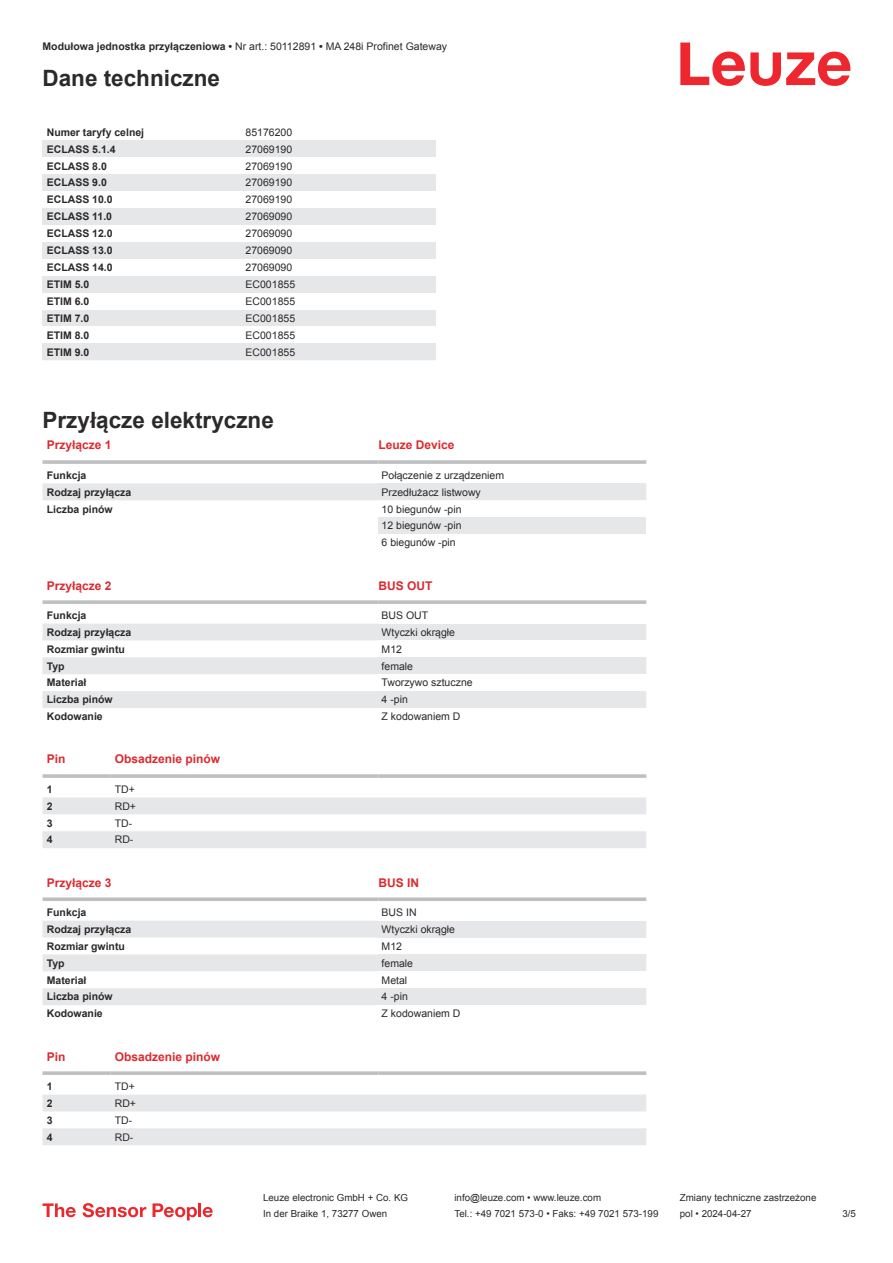
<style>
.page{position:relative;width:893px;height:1263px;background:#fff}
.page>*{position:absolute;margin:0;border:0;box-sizing:border-box;transform-origin:0 0}
.t1{font:700 22.5px "Arial";color:#2b292a}
.t2{font:700 12px "Arial";color:#db2a30}
.t3{font:10.5px/17px "Arial";color:#2b292a;text-align:justify}
.t4{font:700 10.5px "Arial";color:#2b292a}
.t5{font:9.75px "Arial";color:#2b292a}
.s1{font-weight:700}
</style>
<div class="page">
<svg style="left:680px;top:43px;width:170px;height:43px"></svg>
<div style="left:43px;top:140px;width:199px;height:17px;background:#e6e7e9"></div>
<div style="left:242px;top:140px;width:194px;height:17px;background:#e6e7e9"></div>
<div style="left:43px;top:174px;width:199px;height:17px;background:#e6e7e9"></div>
<div style="left:242px;top:174px;width:194px;height:17px;background:#e6e7e9"></div>
<div style="left:43px;top:208px;width:199px;height:17px;background:#e6e7e9"></div>
<div style="left:242px;top:208px;width:194px;height:17px;background:#e6e7e9"></div>
<div style="left:43px;top:242px;width:199px;height:17px;background:#e6e7e9"></div>
<div style="left:242px;top:242px;width:194px;height:17px;background:#e6e7e9"></div>
<div style="left:43px;top:276px;width:199px;height:17px;background:#e6e7e9"></div>
<div style="left:242px;top:276px;width:194px;height:17px;background:#e6e7e9"></div>
<div style="left:43px;top:310px;width:199px;height:16px;background:#e6e7e9"></div>
<div style="left:242px;top:310px;width:194px;height:16px;background:#e6e7e9"></div>
<div style="left:43px;top:343px;width:199px;height:17px;background:#e6e7e9"></div>
<div style="left:242px;top:343px;width:194px;height:17px;background:#e6e7e9"></div>
<svg style="left:43px;top:460px;width:335px;height:4px"></svg>
<hr style="left:378px;top:460px;width:268px;height:4px;background:#c7c8ca">
<div style="left:43px;top:483px;width:603px;height:17px;background:#e6e7e9"></div>
<div style="left:378px;top:517px;width:268px;height:17px;background:#e6e7e9"></div>
<svg style="left:43px;top:623px;width:335px;height:85px;fill:#e6e7e9"></svg>
<svg style="left:43px;top:600px;width:335px;height:4px"></svg>
<svg style="left:378px;top:600px;width:268px;height:4px"></svg>
<div style="left:378px;top:623px;width:268px;height:17px;background:#e6e7e9"></div>
<div style="left:378px;top:657px;width:268px;height:17px;background:#e6e7e9"></div>
<div style="left:378px;top:691px;width:268px;height:17px;background:#e6e7e9"></div>
<svg style="left:43px;top:797px;width:603px;height:51px"></svg>
<hr style="left:43px;top:774px;width:68px;height:4px;background:#c6c7c9">
<svg style="left:111px;top:774px;width:267px;height:4px"></svg>
<hr style="left:378px;top:774px;width:268px;height:4px;background:#c6c7c9">
<svg style="left:43px;top:921px;width:335px;height:84px;fill:#e6e7e9"></svg>
<svg style="left:43px;top:897px;width:335px;height:4px"></svg>
<svg style="left:378px;top:897px;width:268px;height:4px"></svg>
<div style="left:378px;top:921px;width:268px;height:16px;background:#e6e7e9"></div>
<div style="left:378px;top:954px;width:268px;height:17px;background:#e6e7e9"></div>
<div style="left:378px;top:988px;width:268px;height:17px;background:#e6e7e9"></div>
<svg style="left:43px;top:1094px;width:603px;height:51px"></svg>
<svg style="left:43px;top:1071px;width:68px;height:4px"></svg>
<svg style="left:111px;top:1071px;width:267px;height:4px"></svg>
<svg style="left:378px;top:1071px;width:268px;height:4px"></svg>
<svg style="left:43px;top:1203px;width:33px;height:14px"></svg>
<svg style="left:83px;top:1203px;width:63px;height:14px"></svg>
<svg style="left:153px;top:1203px;width:44px;height:17px"></svg>
<hr style="left:198px;top:1203px;width:3px;height:14px;background:#ed272d">
<svg style="left:203px;top:1207px;width:10px;height:10px"></svg>
<p class="t3" style="left:43px;top:39px;width:406px"><span class="s1">Modułowa jednostka przyłączeniowa •</span> Nr art.: 50112891 <span class="s1">•</span> MA 248i Profinet Gateway</p>
<h1 class="t1" style="left:43px;top:70px;width:179px">Dane techniczne</h1>
<p class="t4" style="left:47px;top:125px;width:99px">Numer taryfy celnej</p>
<p class="t3" style="left:246px;top:124px;width:48px">85176200</p>
<p class="t4" style="left:47px;top:142px;width:70px">ECLASS 5.1.4</p>
<p class="t3" style="left:246px;top:140px;width:48px">27069190</p>
<p class="t4" style="left:47px;top:158px;width:62px">ECLASS 8.0</p>
<p class="t3" style="left:246px;top:157px;width:48px">27069190</p>
<p class="t4" style="left:47px;top:175px;width:62px">ECLASS 9.0</p>
<p class="t3" style="left:246px;top:174px;width:48px">27069190</p>
<p class="t4" style="left:47px;top:192px;width:67px">ECLASS 10.0</p>
<p class="t3" style="left:246px;top:191px;width:48px">27069190</p>
<p class="t4" style="left:47px;top:209px;width:67px">ECLASS 11.0</p>
<p class="t3" style="left:246px;top:208px;width:48px">27069090</p>
<p class="t4" style="left:47px;top:226px;width:67px">ECLASS 12.0</p>
<p class="t3" style="left:246px;top:225px;width:48px">27069090</p>
<p class="t4" style="left:47px;top:243px;width:67px">ECLASS 13.0</p>
<p class="t3" style="left:246px;top:242px;width:48px">27069090</p>
<p class="t4" style="left:47px;top:260px;width:67px">ECLASS 14.0</p>
<p class="t3" style="left:246px;top:259px;width:48px">27069090</p>
<p class="t4" style="left:47px;top:277px;width:44px">ETIM 5.0</p>
<p class="t3" style="left:246px;top:276px;width:51px">EC001855</p>
<p class="t4" style="left:47px;top:294px;width:44px">ETIM 6.0</p>
<p class="t3" style="left:246px;top:293px;width:51px">EC001855</p>
<p class="t4" style="left:47px;top:311px;width:44px">ETIM 7.0</p>
<p class="t3" style="left:246px;top:309px;width:51px">EC001855</p>
<p class="t4" style="left:47px;top:328px;width:44px">ETIM 8.0</p>
<p class="t3" style="left:246px;top:326px;width:51px">EC001855</p>
<p class="t4" style="left:47px;top:344px;width:44px">ETIM 9.0</p>
<p class="t3" style="left:246px;top:343px;width:51px">EC001855</p>
<h1 class="t1" style="left:43px;top:404px;width:233px">Przyłącze elektryczne</h1>
<p class="t2" style="left:47px;top:437px;width:66px">Przyłącze 1</p>
<p class="t2" style="left:378px;top:441px;width:78px">Leuze Device</p>
<p class="t4" style="left:47px;top:468px;width:41px">Funkcja</p>
<p class="t3" style="left:382px;top:466px;width:124px">Połączenie z urządzeniem</p>
<p class="t4" style="left:47px;top:485px;width:86px">Rodzaj przyłącza</p>
<p class="t3" style="left:382px;top:483px;width:101px">Przedłużacz listwowy</p>
<p class="t4" style="left:47px;top:501px;width:67px">Liczba pinów</p>
<p class="t3" style="left:382px;top:500px;width:81px">10 biegunów -pin 12 biegunów -pin 6 biegunów -pin</p>
<p class="t2" style="left:47px;top:577px;width:66px">Przyłącze 2</p>
<p class="t2" style="left:378px;top:577px;width:55px">BUS OUT</p>
<p class="t4" style="left:47px;top:608px;width:41px">Funkcja</p>
<p class="t3" style="left:382px;top:607px;width:48px">BUS OUT</p>
<p class="t4" style="left:47px;top:625px;width:86px">Rodzaj przyłącza</p>
<p class="t3" style="left:382px;top:623px;width:75px">Wtyczki okrągłe</p>
<p class="t4" style="left:47px;top:641px;width:80px">Rozmiar gwintu</p>
<p class="t3" style="left:382px;top:641px;width:22px">M12</p>
<p class="t4" style="left:47px;top:658px;width:19px">Typ</p>
<p class="t3" style="left:382px;top:657px;width:33px">female</p>
<p class="t4" style="left:47px;top:675px;width:41px">Materiał</p>
<p class="t3" style="left:382px;top:674px;width:93px">Tworzywo sztuczne</p>
<p class="t4" style="left:47px;top:692px;width:67px">Liczba pinów</p>
<p class="t3" style="left:382px;top:692px;width:28px">4 -pin</p>
<p class="t4" style="left:47px;top:709px;width:58px">Kodowanie</p>
<p class="t3" style="left:382px;top:708px;width:80px">Z kodowaniem D</p>
<p class="t2" style="left:47px;top:755px;width:20px">Pin</p>
<p class="t2" style="left:115px;top:751px;width:107px">Obsadzenie pinów</p>
<p class="t4" style="left:47px;top:782px;width:7px">1</p>
<p class="t3" style="left:115px;top:780px;width:22px">TD+</p>
<p class="t4" style="left:47px;top:798px;width:7px">2</p>
<p class="t3" style="left:115px;top:797px;width:23px">RD+</p>
<p class="t4" style="left:47px;top:815px;width:7px">3</p>
<p class="t3" style="left:115px;top:815px;width:19px">TD-</p>
<p class="t4" style="left:47px;top:832px;width:7px">4</p>
<p class="t3" style="left:115px;top:831px;width:20px">RD-</p>
<p class="t2" style="left:47px;top:874px;width:66px">Przyłącze 3</p>
<p class="t2" style="left:378px;top:874px;width:42px">BUS IN</p>
<p class="t4" style="left:47px;top:905px;width:41px">Funkcja</p>
<p class="t3" style="left:382px;top:904px;width:37px">BUS IN</p>
<p class="t4" style="left:47px;top:922px;width:86px">Rodzaj przyłącza</p>
<p class="t3" style="left:382px;top:920px;width:75px">Wtyczki okrągłe</p>
<p class="t4" style="left:47px;top:939px;width:80px">Rozmiar gwintu</p>
<p class="t3" style="left:382px;top:938px;width:22px">M12</p>
<p class="t4" style="left:47px;top:955px;width:19px">Typ</p>
<p class="t3" style="left:382px;top:954px;width:33px">female</p>
<p class="t4" style="left:47px;top:972px;width:41px">Materiał</p>
<p class="t3" style="left:382px;top:971px;width:27px">Metal</p>
<p class="t4" style="left:47px;top:989px;width:67px">Liczba pinów</p>
<p class="t3" style="left:382px;top:989px;width:28px">4 -pin</p>
<p class="t4" style="left:47px;top:1006px;width:58px">Kodowanie</p>
<p class="t3" style="left:382px;top:1005px;width:80px">Z kodowaniem D</p>
<p class="t2" style="left:47px;top:1052px;width:20px">Pin</p>
<p class="t2" style="left:115px;top:1048px;width:107px">Obsadzenie pinów</p>
<p class="t4" style="left:47px;top:1079px;width:7px">1</p>
<p class="t3" style="left:115px;top:1077px;width:22px">TD+</p>
<p class="t4" style="left:47px;top:1096px;width:7px">2</p>
<p class="t3" style="left:115px;top:1094px;width:23px">RD+</p>
<p class="t4" style="left:47px;top:1112px;width:7px">3</p>
<p class="t3" style="left:115px;top:1112px;width:19px">TD-</p>
<p class="t4" style="left:47px;top:1129px;width:7px">4</p>
<p class="t3" style="left:115px;top:1128px;width:20px">RD-</p>
<p class="t5" style="left:263px;top:1191px;width:146px">Leuze electronic GmbH + Co. KG</p>
<p class="t5" style="left:454px;top:1191px;width:148px">info@leuze.com • www.leuze.com</p>
<p class="t5" style="left:680px;top:1191px;width:138px">Zmiany techniczne zastrzeżone</p>
<p class="t5" style="left:263px;top:1207px;width:126px">In der Braike 1, 73277 Owen</p>
<p class="t5" style="left:454px;top:1207px;width:205px">Tel.: +49 7021 573-0 • Faks: +49 7021 573-199</p>
<p class="t5" style="left:680px;top:1207px;width:73px">pol • 2024-04-27</p>
<p class="t5" style="left:842px;top:1207px;width:15px">3 /5</p>
</div>
